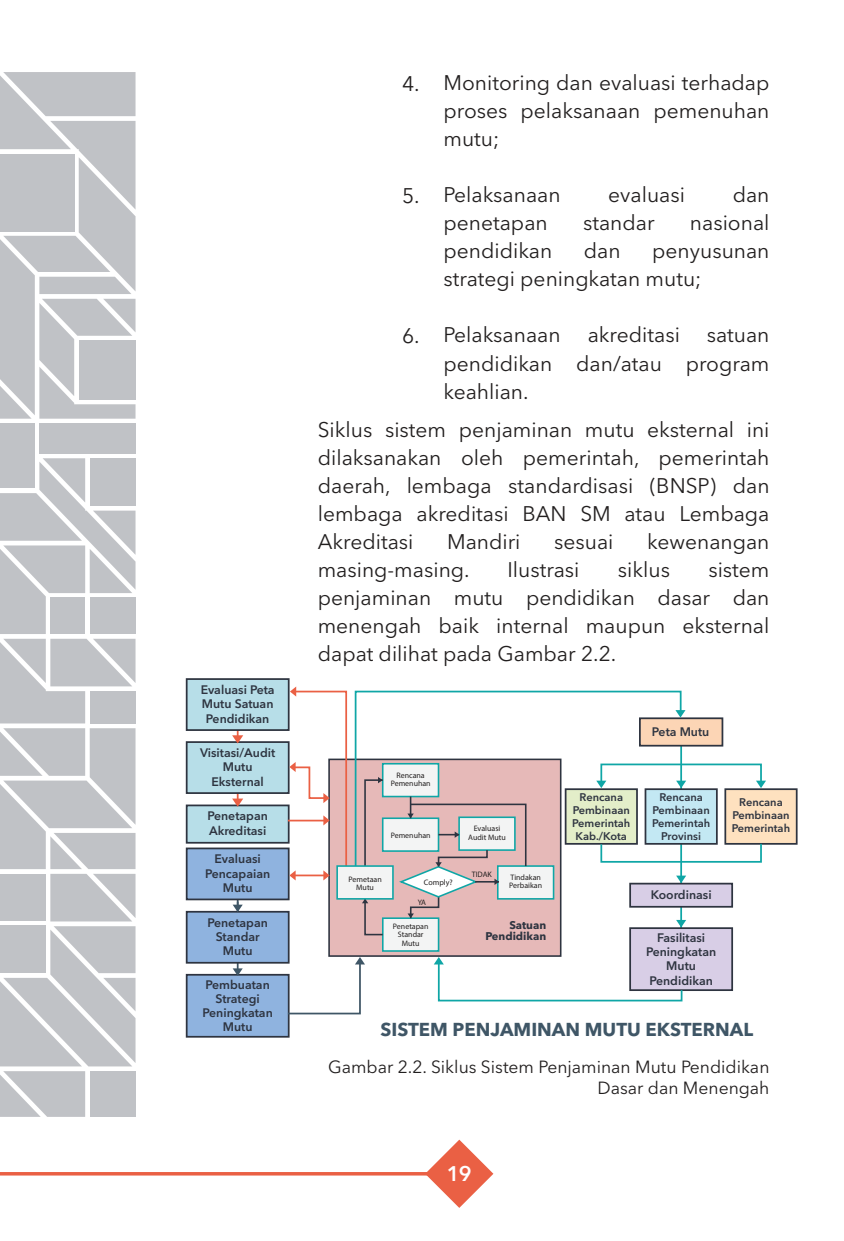
<style>
.page{position:relative;width:844px;height:1241px;background:#fff}
.page>*{position:absolute;margin:0;border:0;box-sizing:border-box;transform-origin:0 0}
.t1{font:21px/28px "Avenir Next LT Pro";color:#221f1f;text-align:justify}
.t2{font:600 21px "Avenir Next LT Pro";color:#fff}
.t3{font:700 18.55px "Avenir Next LT Pro";color:#3f5666}
.t4{font:17.5px/21px "Avenir Next LT Pro";color:#221f1f;text-align:right}
.t5{font:600 12.25px/14.2px "Avenir Next LT Pro";color:#2e3440;text-align:center}
.t6{font:600 11.03px/12.8px "Avenir Next LT Pro";color:#2e3440;text-align:center}
.t7{font:700 11.03px/10.5px "Avenir Next LT Pro";color:#2e3440;text-align:right}
.t8{font:7.88px/8.2px "Myriad Pro";color:#221f1f;text-align:center}
</style>
<div class="page">
<svg style="left:0;top:1172px;width:425px;height:3px"></svg>
<svg style="left:425px;top:1139px;width:68px;height:68px"></svg>
<div style="left:39px;top:423px;width:96px;height:30px;background:#c0c2c6"></div>
<div style="left:0;top:423px;width:35px;height:65px;background:#c0c2c6"></div>
<svg style="left:0;top:458px;width:135px;height:658px"></svg>
<hr style="left:0;top:423px;width:1px;height:65px;background:#2e3440">
<svg style="left:0;top:72px;width:135px;height:346px;background:#c8c9cd"></svg>
<div style="left:328px;top:758px;width:233px;height:198px;background:#e6b9b8;border:2px solid #2e3440"></div>
<div style="left:497px;top:865px;width:57px;height:34px;background:#f3f4f4;border:2px solid #0fa6a6"></div>
<div style="left:382px;top:917px;width:57px;height:34px;background:#f3f4f4;border:2px solid #0fa6a6"></div>
<div style="left:364px;top:779px;width:19px;height:156px;border:2px solid #2e3440"></div>
<svg style="left:362px;top:899px;width:6px;height:4px"></svg>
<svg style="left:397px;top:868px;width:130px;height:51px"></svg>
<hr style="left:475px;top:880px;width:24px;height:2px;background:#2e3440">
<hr style="left:680px;top:743px;width:1px;height:219px;background:#0fa6a6">
<div style="left:644px;top:788px;width:73px;height:56px;background:#c3e8f3;border:2px solid #2e3440"></div>
<svg style="left:354px;top:690px;width:328px;height:178px"></svg>
<hr style="left:237px;top:691px;width:1px;height:124px;background:#ea6044">
<div style="left:638px;top:717px;width:85px;height:29px;background:#fcd5b5;border:2px solid #2e3440"></div>
<div style="left:186px;top:678px;width:103px;height:52px;background:#b7dee8;border:2px solid #2e3440"></div>
<div style="left:186px;top:741px;width:103px;height:52px;background:#b7dee8;border:2px solid #2e3440"></div>
<div style="left:186px;top:804px;width:103px;height:39px;background:#b7dee8;border:2px solid #2e3440"></div>
<div style="left:186px;top:973px;width:103px;height:64px;background:#8fb3df;border:2px solid #2e3440"></div>
<div style="left:629px;top:882px;width:103px;height:25px;background:#d8cee6;border:2px solid #2e3440"></div>
<div style="left:629px;top:927px;width:103px;height:63px;background:#d8cee6;border:2px solid #2e3440"></div>
<div style="left:724px;top:788px;width:73px;height:56px;background:#fee1bf;border:2px solid #2e3440"></div>
<div style="left:564px;top:788px;width:73px;height:56px;background:#e3eec9;border:2px solid #2e3440"></div>
<div style="left:600px;top:842px;width:161px;height:20px;border:2px solid #0fa6a6"></div>
<svg style="left:232px;top:735px;width:11px;height:8px"></svg>
<svg style="left:232px;top:798px;width:11px;height:8px"></svg>
<svg style="left:232px;top:968px;width:11px;height:7px"></svg>
<svg style="left:286px;top:956px;width:79px;height:59px"></svg>
<svg style="left:433px;top:956px;width:250px;height:46px"></svg>
<svg style="left:596px;top:762px;width:169px;height:26px"></svg>
<svg style="left:676px;top:875px;width:10px;height:8px"></svg>
<svg style="left:676px;top:919px;width:10px;height:8px"></svg>
<svg style="left:675px;top:710px;width:10px;height:7px"></svg>
<hr style="left:288px;top:819px;width:38px;height:2px;background:#ea6044">
<hr style="left:237px;top:879px;width:1px;height:92px;background:#3f5666">
<div style="left:186px;top:847px;width:103px;height:53px;background:#8fb3df;border:2px solid #2e3440"></div>
<div style="left:186px;top:910px;width:103px;height:53px;background:#8fb3df;border:2px solid #2e3440"></div>
<svg style="left:232px;top:901px;width:11px;height:11px"></svg>
<svg style="left:289px;top:686px;width:59px;height:194px"></svg>
<hr style="left:294px;top:874px;width:33px;height:2px;background:#ea6044">
<div style="left:336px;top:865px;width:57px;height:34px;background:#f3f4f4;border:2px solid #0fa6a6"></div>
<p class="t5" style="left:201px;top:683px;width:75px">Evaluasi Peta<br>Mutu Satuan<br>Pendidikan</p>
<p class="t5" style="left:200px;top:746px;width:77px">Visitasi/Audit<br>Mutu<br>Eksternal</p>
<p class="t5" style="left:207px;top:810px;width:62px;text-align:left">Penetapan<br>Akreditasi</p>
<p class="t5" style="left:205px;top:853px;width:67px">Evaluasi<br>Pencapaian<br>Mutu</p>
<p class="t5" style="left:207px;top:916px;width:62px">Penetapan<br>Standar<br>Mutu</p>
<p class="t5" style="left:202px;top:978px;width:72px">Pembuatan<br>Strategi<br>Peningkatan<br>Mutu</p>
<p class="t1" style="left:402px;top:71px;width:19px">4.</p>
<p class="t1" style="left:402px;top:183px;width:19px">5.</p>
<p class="t1" style="left:402px;top:323px;width:19px">6.</p>
<p class="t1" style="left:443px;top:71px;width:327px">Monitoring dan evaluasi terhadap proses pelaksanaan pemenuhan mutu;</p>
<p class="t1" style="left:443px;top:183px;width:119px">Pelaksanaan</p>
<p class="t1" style="left:608px;top:183px;width:78px">evaluasi</p>
<p class="t1" style="left:732px;top:183px;width:38px">dan</p>
<p class="t1" style="left:443px;top:211px;width:106px">penetapan</p>
<p class="t1" style="left:583px;top:211px;width:73px">standar</p>
<p class="t1" style="left:689px;top:211px;width:81px">nasional</p>
<p class="t1" style="left:443px;top:239px;width:110px">pendidikan</p>
<p class="t1" style="left:583px;top:239px;width:38px">dan</p>
<p class="t1" style="left:443px;top:239px;width:327px;text-indent:209px">penyusunan strategi peningkatan mutu;</p>
<p class="t1" style="left:443px;top:323px;width:119px">Pelaksanaan</p>
<p class="t1" style="left:587px;top:323px;width:94px">akreditasi</p>
<p class="t1" style="left:443px;top:323px;width:327px;text-indent:263px">satuan pendidikan dan/atau program keahlian.</p>
<p class="t1" style="left:317px;top:417px;width:453px">Siklus sistem penjaminan mutu eksternal ini dilaksanakan oleh pemerintah, pemerintah daerah, lembaga standardisasi (BNSP) dan lembaga akreditasi BAN SM atau Lembaga Akreditasi</p>
<p class="t1" style="left:447px;top:529px;width:75px">Mandiri</p>
<p class="t1" style="left:554px;top:529px;width:61px">sesuai</p>
<p class="t1" style="left:647px;top:529px;width:124px">kewenangan</p>
<p class="t1" style="left:317px;top:557px;width:153px">masing-masing.</p>
<p class="t1" style="left:507px;top:557px;width:74px">Ilustrasi</p>
<p class="t1" style="left:617px;top:557px;width:54px">siklus</p>
<p class="t1" style="left:317px;top:557px;width:453px;text-indent:390px">sistem penjaminan mutu pendidikan dasar dan menengah baik internal maupun eksternal dapat dilihat pada Gambar 2.2.</p>
<p class="t8" style="left:390px;top:771px;width:41px">Rencana<br>Pemenuhan</p>
<p class="t8" style="left:348px;top:875px;width:35px">Pemetaan<br>Mutu</p>
<p class="t8" style="left:473px;top:825px;width:28px">Evaluasi</p>
<p class="t8" style="left:390px;top:831px;width:41px">Pemenuhan</p>
<p class="t8" style="left:468px;top:833px;width:39px">Audit Mutu</p>
<p class="t8" style="left:424px;top:878px;width:30px">Comply?</p>
<p class="t8" style="left:417px;top:898px;width:10px">YA</p>
<p class="t8" style="left:471px;top:870px;width:22px">TIDAK</p>
<p class="t8" style="left:509px;top:873px;width:34px;text-align:left">Tindakan<br>Perbaikan</p>
<p class="t8" style="left:393px;top:922px;width:37px">Penetapan<br>Standar<br>Mutu</p>
<p class="t7" style="left:485px;top:919px;width:62px">Satuan<br>Pendidikan</p>
<p class="t5" style="left:651px;top:726px;width:59px">Peta Mutu</p>
<p class="t6" style="left:572px;top:791px;width:60px">Rencana<br>Pembinaan<br>Pemerintah<br>Kab./Kota</p>
<p class="t6" style="left:652px;top:791px;width:60px">Rencana<br>Pembinaan<br>Pemerintah<br>Provinsi</p>
<p class="t6" style="left:731px;top:796px;width:60px">Rencana<br>Pembinaan<br>Pemerintah</p>
<p class="t5" style="left:650px;top:888px;width:62px">Koordinasi</p>
<p class="t5" style="left:645px;top:931px;width:72px">Fasilitasi<br>Peningkatan<br>Mutu<br>Pendidikan</p>
<p class="t3" style="left:380px;top:1018px;width:374px">SISTEM PENJAMINAN MUTU EKSTERNAL</p>
<p class="t4" style="left:328px;top:1057px;width:443px">Gambar 2.2. Siklus Sistem Penjaminan Mutu Pendidikan<br>Dasar dan Menengah</p>
<p class="t2" style="left:447px;top:1164px;width:26px">19</p>
</div>
